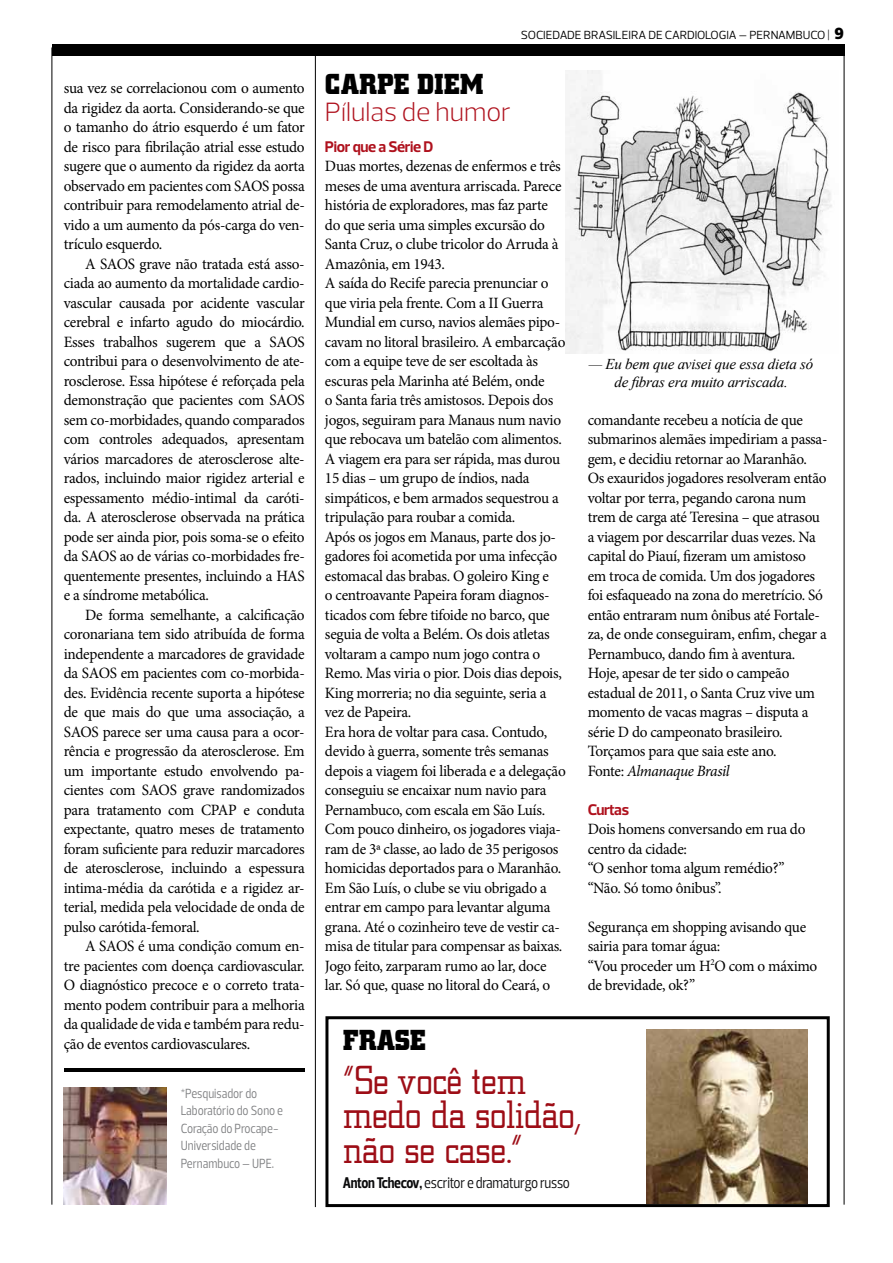
<style>
.page{position:relative;width:893px;height:1263px;background:#fff}
.page>*{position:absolute;margin:0;border:0;box-sizing:border-box;transform-origin:0 0}
.t1{font:42px/34.5px "City D Ligh";letter-spacing:-.02em;color:#9d0d16}
.t2{font:700 30px "City D";color:#000}
.t3{font:300 27px "Prelo";color:#af111d}
.t4{font:15.75px/19.5px "Minion Pro";letter-spacing:-.02em;color:#000;text-align:justify}
.t5{font:15.75px "Prelo Condensed";letter-spacing:-.015em;color:#0a0a0b}
.t6{font:700 15.75px "Prelo";letter-spacing:-.02em;color:#af111d}
.t7{font:italic 15px/18px "Times New Roman";letter-spacing:-.015em;color:#000;text-align:center}
.t8{font:13.5px/17.5px "Prelo Condensed";color:#7e7f81}
.t9{font:12px "Prelo";letter-spacing:-.01em;color:#000}
.s1{font-weight:900;font-size:16.5px}
.s2{font-style:italic}
.s3{font-weight:700}
</style>
<div class="page">
<hr style="left:844px;top:54px;width:1px;height:1150px;background:#000">
<hr style="left:52px;top:47px;width:1px;height:1157px;background:#000">
<div style="left:52px;top:44px;width:792px;height:12px;background:#000"></div>
<div style="left:325px;top:1016px;width:505px;height:191px;border:3px solid #000"></div>
<img style="left:646px;top:1030px;width:162px;height:173px">
<img style="left:64px;top:1088px;width:103px;height:117px">
<hr style="left:64px;top:1068px;width:241px;height:4px;background:#000">
<img style="left:566px;top:70px;width:266px;height:284px">
<hr style="left:315px;top:54px;width:1px;height:1153px;background:#000">
<p class="t4" style="left:64px;top:78px;width:242px">sua vez se correlacionou com o aumento da rigidez da aorta. Considerando-se que o tamanho do átrio esquerdo é um fator de risco para fibrilação atrial esse estudo sugere que o aumento da rigidez da aorta observado em pacientes com SAOS possa contribuir para remodelamento atrial de&shy;vido a um aumento da pós-carga do ven&shy;trículo esquerdo.</p>
<p class="t4" style="left:64px;top:254px;width:242px;text-indent:21px">A SAOS grave não tratada está asso&shy;ciada ao aumento da mortalidade cardio&shy;vascular causada por acidente vascular cerebral e infarto agudo do miocárdio.<br>Esses trabalhos sugerem que a SAOS contribui para o desenvolvimento de ate&shy;rosclerose. Essa hipótese é reforçada pela demonstração que pacientes com SAOS sem co-morbidades, quando comparados com controles adequados, apresentam vários marcadores de aterosclerose alte&shy;rados, incluindo maior rigidez arterial e espessamento médio-intimal da caróti&shy;da. A aterosclerose observada na prática pode ser ainda pior, pois soma-se o efeito da SAOS ao de várias co-morbidades fre&shy;quentemente presentes, incluindo a HAS e a síndrome metabólica.</p>
<p class="t4" style="left:64px;top:605px;width:242px;text-indent:21px">De forma semelhante, a calcificação coronariana tem sido atribuída de forma independente a marcadores de gravidade da SAOS em pacientes com co-morbida&shy;des. Evidência recente suporta a hipótese de que mais do que uma associação, a SAOS parece ser uma causa para a ocor&shy;rência e progressão da aterosclerose. Em um importante estudo envolvendo pa&shy;cientes com SAOS grave randomizados para tratamento com CPAP e conduta expectante, quatro meses de tratamento foram suficiente para reduzir marcadores de aterosclerose, incluindo a espessura intima-média da carótida e a rigidez ar&shy;terial, medida pela velocidade de onda de pulso carótida-femoral.</p>
<p class="t4" style="left:64px;top:936px;width:242px;text-indent:21px">A SAOS é uma condição comum en&shy;tre pacientes com doença cardiovascular.<br>O diagnóstico precoce e o correto trata&shy;mento podem contribuir para a melhoria da qualidade de vida e também para redu&shy;ção de eventos cardiovasculares.</p>
<p class="t8" style="left:181px;top:1084px;width:104px">*Pesquisador do<br>Laboratório do Sono e<br>Coração do Procape-<br>Universidade de<br>Pernambuco – UPE.</p>
<p class="t9" style="left:521px;top:28px;width:325px">SOCIEDADE BRASILEIRA DE CARDIOLOGIA – PERNAMBUCO | <span class="s1">9</span></p>
<h2 class="t2" style="left:325px;top:68px;width:160px">CARPE DIEM</h2>
<h3 class="t3" style="left:325px;top:95px;width:188px">Pílulas de humor</h3>
<p class="t6" style="left:325px;top:137px;width:110px">Pior que a Série D</p>
<p class="t4" style="left:325px;top:156px;width:242px;text-align:left">Duas mortes, dezenas de enfermos e três meses de uma aventura arriscada. Parece história de exploradores, mas faz parte do que seria uma simples excursão do Santa Cruz, o clube tricolor do Arruda à Amazônia, em 1943.<br>A saída do Recife parecia prenunciar o que viria pela frente. Com a II Guerra Mundial em curso, navios alemães pipo&shy;cavam no litoral brasileiro. A embarcação com a equipe teve de ser escoltada às escuras pela Marinha até Belém, onde<br>o Santa faria três amistosos. Depois dos jogos, seguiram para Manaus num navio que rebocava um batelão com alimentos.<br>A viagem era para ser rápida, mas durou 15 dias – um grupo de índios, nada simpáticos, e bem armados sequestrou a tripulação para roubar a comida.<br>Após os jogos em Manaus, parte dos jo&shy;gadores foi acometida por uma infecção estomacal das brabas. O goleiro King e<br>o centroavante Papeira foram diagnos&shy;ticados com febre tifoide no barco, que seguia de volta a Belém. Os dois atletas voltaram a campo num jogo contra o Remo. Mas viria o pior. Dois dias depois, King morreria; no dia seguinte, seria a vez de Papeira.<br>Era hora de voltar para casa. Contudo, devido à guerra, somente três semanas depois a viagem foi liberada e a delegação conseguiu se encaixar num navio para Pernambuco, com escala em São Luís.<br>Com pouco dinheiro, os jogadores viaja&shy;ram de 3ª classe, ao lado de 35 perigosos homicidas deportados para o Maranhão.<br>Em São Luís, o clube se viu obrigado a entrar em campo para levantar alguma grana. Até o cozinheiro teve de vestir ca&shy;misa de titular para compensar as baixas.<br>Jogo feito, zarparam rumo ao lar, doce lar. Só que, quase no litoral do Ceará, o</p>
<p class="t7" style="left:589px;top:354px;width:226px">— Eu bem que avisei que essa dieta só de fibras era muito arriscada.</p>
<p class="t4" style="left:588px;top:410px;width:241px;text-align:left">comandante recebeu a notícia de que submarinos alemães impediriam a passa&shy;gem, e decidiu retornar ao Maranhão.<br>Os exauridos jogadores resolveram então voltar por terra, pegando carona num trem de carga até Teresina – que atrasou a viagem por descarrilar duas vezes. Na capital do Piauí, fizeram um amistoso em troca de comida. Um dos jogadores foi esfaqueado na zona do meretrício. Só então entraram num ônibus até Fortale&shy;za, de onde conseguiram, enfim, chegar a Pernambuco, dando fim à aventura.<br>Hoje, apesar de ter sido o campeão estadual de 2011, o Santa Cruz vive um momento de vacas magras – disputa a série D do campeonato brasileiro.<br>Torçamos para que saia este ano.<br>Fonte: <span class="s2">Almanaque Brasil</span></p>
<p class="t6" style="left:588px;top:800px;width:43px">Curtas</p>
<p class="t4" style="left:588px;top:819px;width:219px;text-align:left">Dois homens conversando em rua do centro da cidade:<br>“O senhor toma algum remédio?” “Não. Só tomo ônibus”.</p>
<p class="t4" style="left:588px;top:917px;width:231px;text-align:left">Segurança em shopping avisando que sairia para tomar água:<br>“Vou proceder um H<sup>2</sup>O com o máximo de brevidade, ok?”</p>
<h2 class="t2" style="left:343px;top:1023px;width:84px">FRASE</h2>
<h1 class="t1" style="left:343px;top:1064px;width:241px">“Se você tem medo da solidão, não se case.”</h1>
<p class="t5" style="left:343px;top:1173px;width:229px"><span class="s3">Anton Tchecov,</span> escritor e dramaturgo russo</p>
</div>
